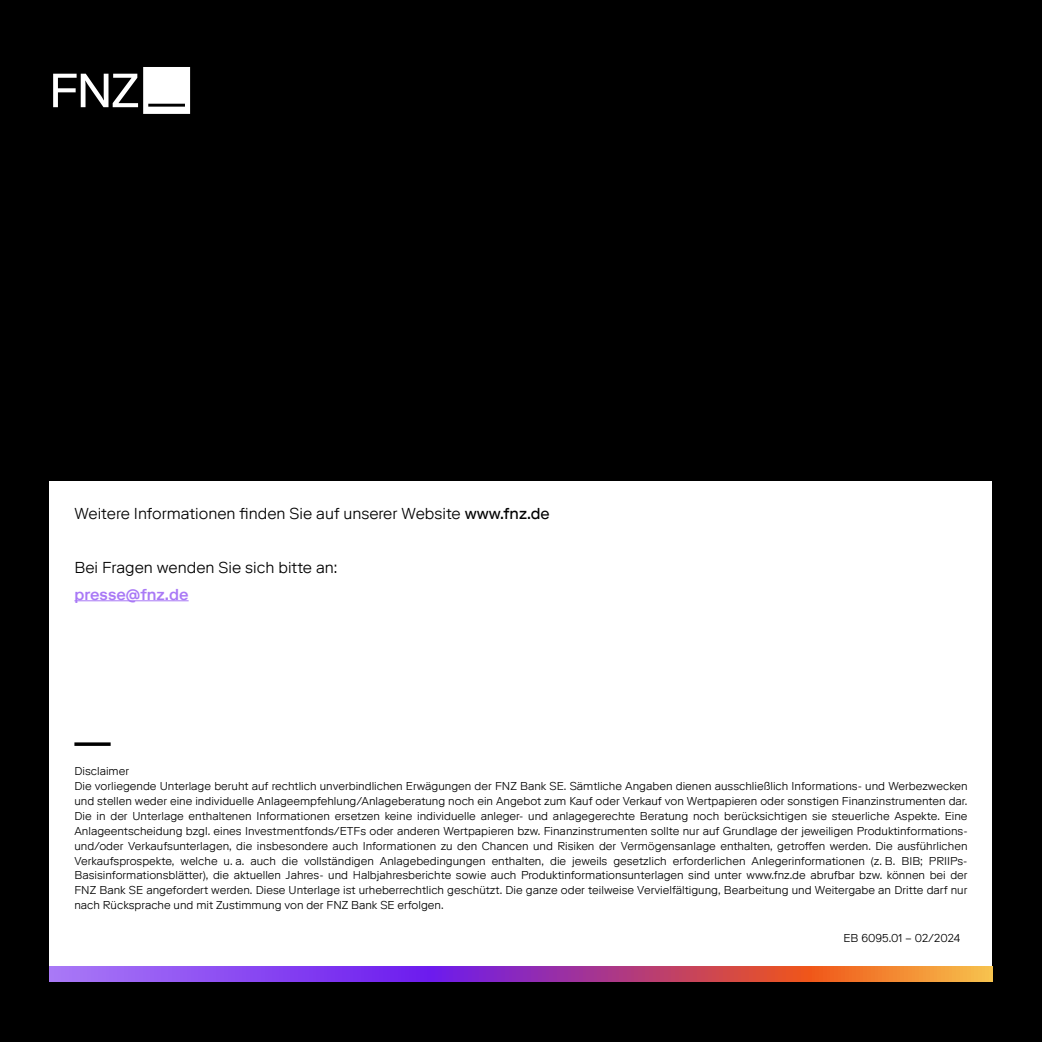
<style>
.page{position:relative;width:1042px;height:1042px;background:#000}
.page>*{position:absolute;margin:0;border:0;box-sizing:border-box;transform-origin:0 0}
.t1{font:300 15.75px "Riforma LLTT";color:#000}
.t2{font:500 15.75px "Riforma LLTT";color:#a979f6}
.t3{font:300 11.38px/14.9px "Riforma LLTT";color:#000}
.s1{font-weight:400}
</style>
<div class="page">
<div style="left:50px;top:481px;width:942px;height:486px;background:#fff"></div>
<svg style="left:74px;top:742px;width:37px;height:4px"></svg>
<svg style="left:53px;top:67px;width:137px;height:47px"></svg>
<hr style="left:74px;top:600px;width:115px;height:1px;background:#a979f6">
<svg style="left:50px;top:966px;width:942px;height:15px"></svg>
<h1 class="t1" style="left:74px;top:503px;width:477px">Weitere Informationen finden Sie auf unserer Website <span class="s1">www.fnz.de</span></h1>
<h1 class="t1" style="left:74px;top:557px;width:264px">Bei Fragen wenden Sie sich bitte an:</h1>
<h1 class="t2" style="left:74px;top:584px;width:116px">presse@fnz.de</h1>
<p class="t3" style="left:74px;top:763px;width:895px">Disclaimer<br>Die vorliegende Unterlage beruht auf rechtlich unverbindlichen Erwägungen der FNZ Bank SE. Sämtliche Angaben dienen ausschließlich Informations- und Werbezwecken und stellen weder eine individuelle Anlageempfehlung/Anlageberatung noch ein Angebot zum Kauf oder Verkauf von Wertpapieren oder sonstigen Finanzinstrumenten dar.<br>Die in der Unterlage enthaltenen Informationen ersetzen keine individuelle anleger- und anlagegerechte Beratung noch berücksichtigen sie steuerliche Aspekte. Eine Anlageentscheidung bzgl. eines Investmentfonds/ETFs oder anderen Wertpapieren bzw. Finanzinstrumenten sollte nur auf Grundlage der jeweiligen Produktinformations&shy;und/oder Verkaufsunterlagen, die insbesondere auch Informationen zu den Chancen und Risiken der Vermögensanlage enthalten, getroffen werden. Die ausführlichen Verkaufsprospekte, welche u. a. auch die vollständigen Anlagebedingungen enthalten, die jeweils gesetzlich erforderlichen Anlegerinformationen (z. B. BIB; PRIIPs-Basisinformationsblätter), die aktuellen Jahres- und Halbjahresberichte sowie auch Produktinformationsunterlagen sind unter www.fnz.de abrufbar bzw. können bei der FNZ Bank SE angefordert werden. Diese Unterlage ist urheberrechtlich geschützt. Die ganze oder teilweise Vervielfältigung, Bearbeitung und Weitergabe an Dritte darf nur nach Rücksprache und mit Zustimmung von der FNZ Bank SE erfolgen.</p>
<p class="t3" style="left:843px;top:930px;width:118px">EB 6095.01 – 02/2024</p>
</div>
